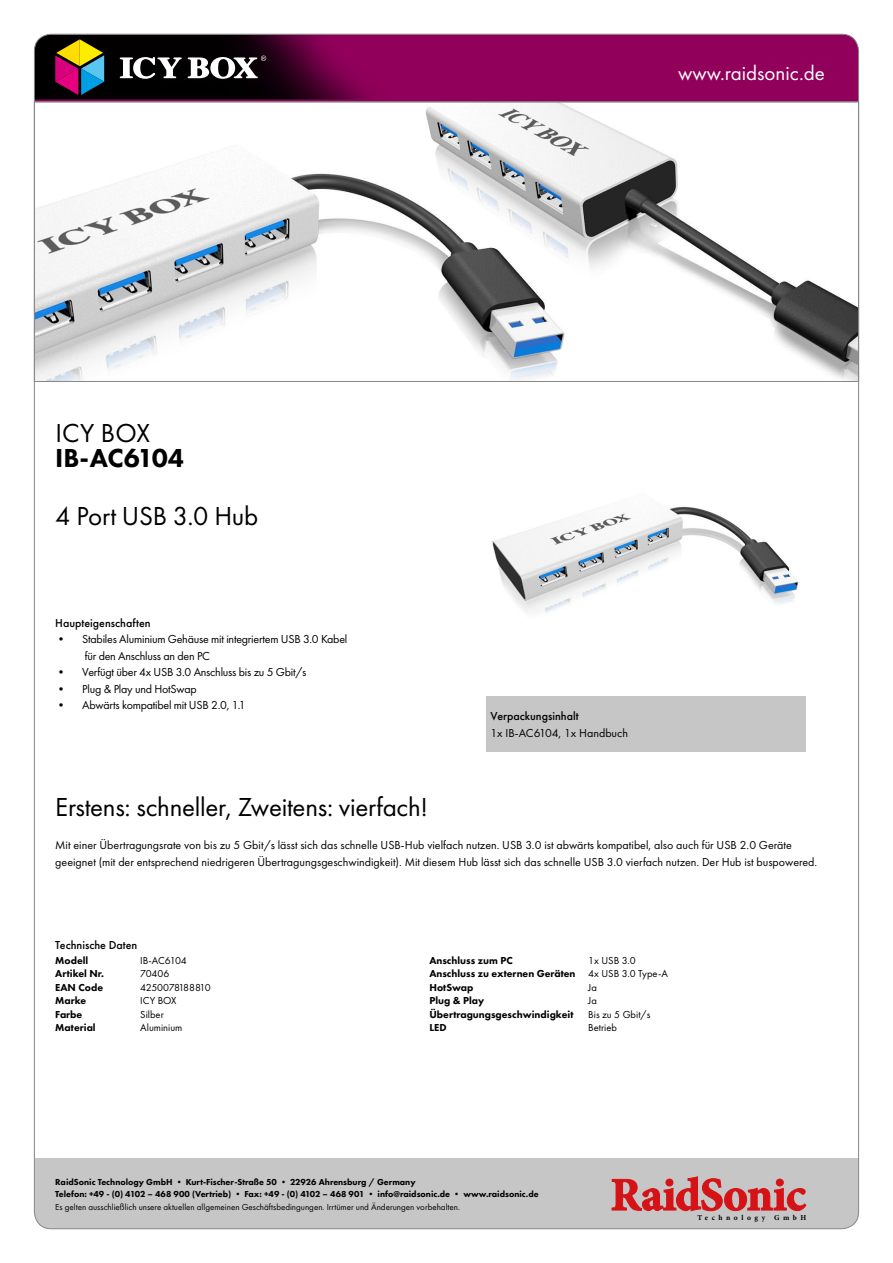
<style>
.page{position:relative;width:893px;height:1263px;background:#fff}
.page>*{position:absolute;margin:0;border:0;box-sizing:border-box;transform-origin:0 0}
.t1{font:27px "Futura PT";letter-spacing:-.01em;color:#000}
.t2{font:800 27px "Futura PT";letter-spacing:-.01em;color:#000}
.t3{font:21px "Futura PT";color:#fff}
.t4{font:12px/16.5px "Futura PT";color:#000}
.t5{font:12px/16.5px "Futura PT";letter-spacing:-.02em;color:#000}
.t6{font:500 12px "Futura PT";color:#000}
.t7{font:800 10.5px/13.5px "Futura PT";color:#000}
.t8{font:10.5px/13.5px "Futura PT";color:#000}
.t9{font:800 9px/12px "Futura PT";color:#000}
.t10{font:9px "Futura PT";color:#000}
.t11{font:700 7.5px "Minion Pro";letter-spacing:.47em;color:#000}
</style>
<div class="page">
<svg style="left:36px;top:102px;width:821px;height:280px"></svg>
<img style="left:492px;top:506px;width:307px;height:107px">
<div style="left:34px;top:1159px;width:825px;height:70px;background:#c6c6c6"></div>
<svg style="left:612px;top:1176px;width:194px;height:35px"></svg>
<svg style="left:34px;top:34px;width:825px;height:68px;background:#700548"></svg>
<svg style="left:120px;top:56px;width:146px;height:23px"></svg>
<svg style="left:55px;top:39px;width:49px;height:56px;background:#755a4f"></svg>
<div style="left:486px;top:696px;width:320px;height:55px;background:#c6c6c6"></div>
<h1 class="t1" style="left:55px;top:417px;width:96px">ICY BOX</h1>
<h1 class="t2" style="left:55px;top:441px;width:130px">IB-AC6104</h1>
<h1 class="t1" style="left:55px;top:499px;width:205px">4 Port USB 3.0 Hub</h1>
<p class="t6" style="left:55px;top:616px;width:97px">Haupteigenschaften</p>
<p class="t5" style="left:85px;top:631px;width:264px;text-indent:-30px">• Stabiles Aluminium Gehäuse mit integriertem USB 3.0 Kabel für den Anschluss an den PC</p>
<p class="t5" style="left:55px;top:664px;width:253px">• Verfügt über 4x USB 3.0 Anschluss bis zu 5 Gbit/s</p>
<p class="t5" style="left:55px;top:680px;width:143px">• Plug &amp; Play und HotSwap</p>
<p class="t5" style="left:55px;top:697px;width:192px">• Abwärts kompatibel mit USB 2.0, 1.1</p>
<h2 class="t3" style="left:678px;top:60px;width:148px">www.raidsonic.de</h2>
<p class="t6" style="left:490px;top:709px;width:90px">Verpackungsinhalt</p>
<p class="t4" style="left:490px;top:724px;width:139px">1x IB-AC6104, 1x Handbuch</p>
<h1 class="t1" style="left:55px;top:791px;width:374px">Erstens: schneller, Zweitens: vierfach!</h1>
<p class="t4" style="left:55px;top:837px;width:763px">Mit einer Übertragungsrate von bis zu 5 Gbit/s lässt sich das schnelle USB-Hub vielfach nutzen. USB 3.0 ist abwärts kompatibel, also auch für USB 2.0 Geräte geeignet (mit der entsprechend niedrigeren Übertragungsgeschwindigkeit). Mit diesem Hub lässt sich das schnelle USB 3.0 vierfach nutzen. Der Hub ist buspowered.</p>
<p class="t6" style="left:55px;top:938px;width:84px">Technische Daten</p>
<p class="t7" style="left:55px;top:953px;width:50px">Modell<br>Artikel Nr.<br>EAN Code<br>Marke<br>Farbe<br>Material</p>
<p class="t8" style="left:140px;top:953px;width:72px">IB-AC6104<br>70406<br>4250078188810<br>ICY BOX<br>Silber<br>Aluminium</p>
<p class="t8" style="left:588px;top:953px;width:81px">1x USB 3.0<br>4x USB 3.0 Type-A<br>Ja<br>Ja<br>Bis zu 5 Gbit/s<br>Betrieb</p>
<p class="t7" style="left:429px;top:953px;width:148px">Anschluss zum PC<br>Anschluss zu externen Geräten<br>HotSwap<br>Plug &amp; Play<br>Übertragungsgeschwindigkeit<br>LED</p>
<p class="t9" style="left:55px;top:1175px;width:485px">RaidSonic Technology GmbH • Kurt-Fischer-Straße 50 • 22926 Ahrensburg / Germany<br>Telefon: +49 - (0) 4102 – 468 900 (Vertrieb) • Fax: +49 - (0) 4102 – 468 901 • info@raidsonic.de • www.raidsonic.de</p>
<p class="t10" style="left:55px;top:1202px;width:406px">Es gelten ausschließlich unsere aktuellen allgemeinen Geschäftsbedingungen. Irrtümer und Änderungen vorbehalten.</p>
<p class="t11" style="left:697px;top:1212px;width:110px">Technology GmbH</p>
</div>
